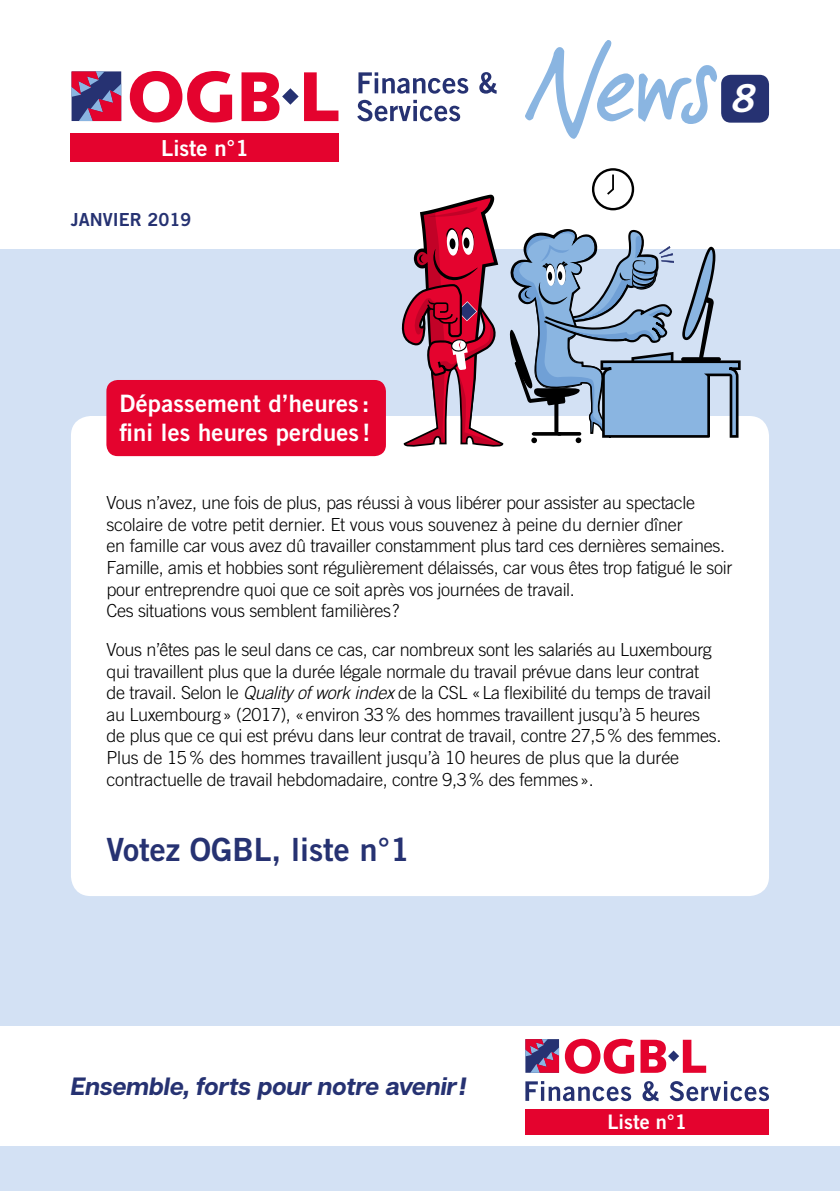
<style>
.page{position:relative;width:840px;height:1191px;background:#fff}
.page>*{position:absolute;margin:0;border:0;box-sizing:border-box;transform-origin:0 0}
.t1{font:38.4px "Trade Gothic LT Std Bd 2 Obl";color:#fff}
.t2{font:32px "Trade Gothic LT Std Bd 2";color:#263272}
.t3{font:italic 700 25px "Articulat C Fv 2";letter-spacing:-.01em;color:#263272}
.t4{font:24px/28.8px "Trade Gothic LT Std Bd 2";letter-spacing:.01em;color:#fff}
.t5{font:22px "Trade Gothic LT Std Bd 2";color:#fff}
.t6{font:20px "Trade Gothic LT Std Bd 2";color:#fff}
.t7{font:300 18px/21.6px "Trade Gothic LT Std";letter-spacing:-.02em;color:#000}
.t8{font:18px "Trade Gothic LT Std Bd 2";color:#263272}
.s1{font-style:italic}
</style>
<div class="page">
<div style="left:0;top:249px;width:839px;height:942px;background:#d3e1f4"></div>
<div style="left:71px;top:416px;width:697px;height:480px;background:#fff;border-radius:20px"></div>
<div style="left:0;top:1026px;width:839px;height:119px;background:#fff"></div>
<svg style="left:525px;top:1039px;width:34px;height:34px"></svg>
<svg style="left:564px;top:1038px;width:69px;height:35px"></svg>
<svg style="left:640px;top:1039px;width:65px;height:33px"></svg>
<svg style="left:525px;top:1039px;width:33px;height:33px"></svg>
<svg style="left:525px;top:1081px;width:105px;height:20px"></svg>
<svg style="left:642px;top:1081px;width:16px;height:20px"></svg>
<svg style="left:669px;top:1081px;width:99px;height:20px"></svg>
<div style="left:525px;top:1108px;width:243px;height:26px;background:#e4032e"></div>
<svg style="left:79px;top:71px;width:43px;height:51px"></svg>
<svg style="left:130px;top:71px;width:102px;height:51px"></svg>
<svg style="left:241px;top:72px;width:97px;height:49px"></svg>
<svg style="left:71px;top:71px;width:50px;height:50px;background:#803b6f"></svg>
<svg style="left:358px;top:72px;width:110px;height:22px"></svg>
<svg style="left:479px;top:72px;width:17px;height:22px"></svg>
<svg style="left:357px;top:100px;width:103px;height:21px"></svg>
<div style="left:71px;top:134px;width:268px;height:28px;background:#e4032e"></div>
<svg style="left:525px;top:40px;width:191px;height:99px"></svg>
<div style="left:720px;top:75px;width:48px;height:48px;background:#263272;border-radius:10px"></div>
<div style="left:591px;top:168px;width:42px;height:42px;border:2px solid #000;border-radius:50%"></div>
<svg style="left:401px;top:173px;width:339px;height:274px"></svg>
<div style="left:106px;top:380px;width:280px;height:76px;background:#e4032e;border-radius:11px"></div>
<p class="t5" style="left:161px;top:134px;width:89px">Liste n°1</p>
<p class="t8" style="left:71px;top:209px;width:122px">JANVIER 2019</p>
<h3 class="t4" style="left:120px;top:389px;width:252px">Dépassement d’heures : fini les heures perdues !</h3>
<h1 class="t1" style="left:729px;top:75px;width:25px">8</h1>
<p class="t7" style="left:106px;top:492px;width:627px">Vous n’avez, une fois de plus, pas réussi à vous libérer pour assister au spectacle scolaire de votre petit dernier. Et vous vous souvenez à peine du dernier dîner<br>en famille car vous avez dû travailler constamment plus tard ces dernières semaines.<br>Famille, amis et hobbies sont régulièrement délaissés, car vous êtes trop fatigué le soir pour entreprendre quoi que ce soit après vos journées de travail.<br>Ces situations vous semblent familières?</p>
<p class="t7" style="left:106px;top:638px;width:616px">Vous n’êtes pas le seul dans ce cas, car nombreux sont les salariés au Luxembourg qui travaillent plus que la durée légale normale du travail prévue dans leur contrat de travail. Selon le <span class="s1">Quality of work index</span> de la CSL «La flexibilité du temps de travail au Luxembourg» (2017), «environ 33% des hommes travaillent jusqu’à 5 heures de plus que ce qui est prévu dans leur contrat de travail, contre 27,5% des femmes.<br>Plus de 15% des hommes travaillent jusqu’à 10 heures de plus que la durée contractuelle de travail hebdomadaire, contre 9,3% des femmes».</p>
<h2 class="t2" style="left:106px;top:829px;width:305px">Votez OGBL, liste n°1</h2>
<h3 class="t3" style="left:71px;top:1070px;width:397px">Ensemble, forts pour notre avenir!</h3>
<p class="t6" style="left:607px;top:1109px;width:81px">Liste n°1</p>
</div>
